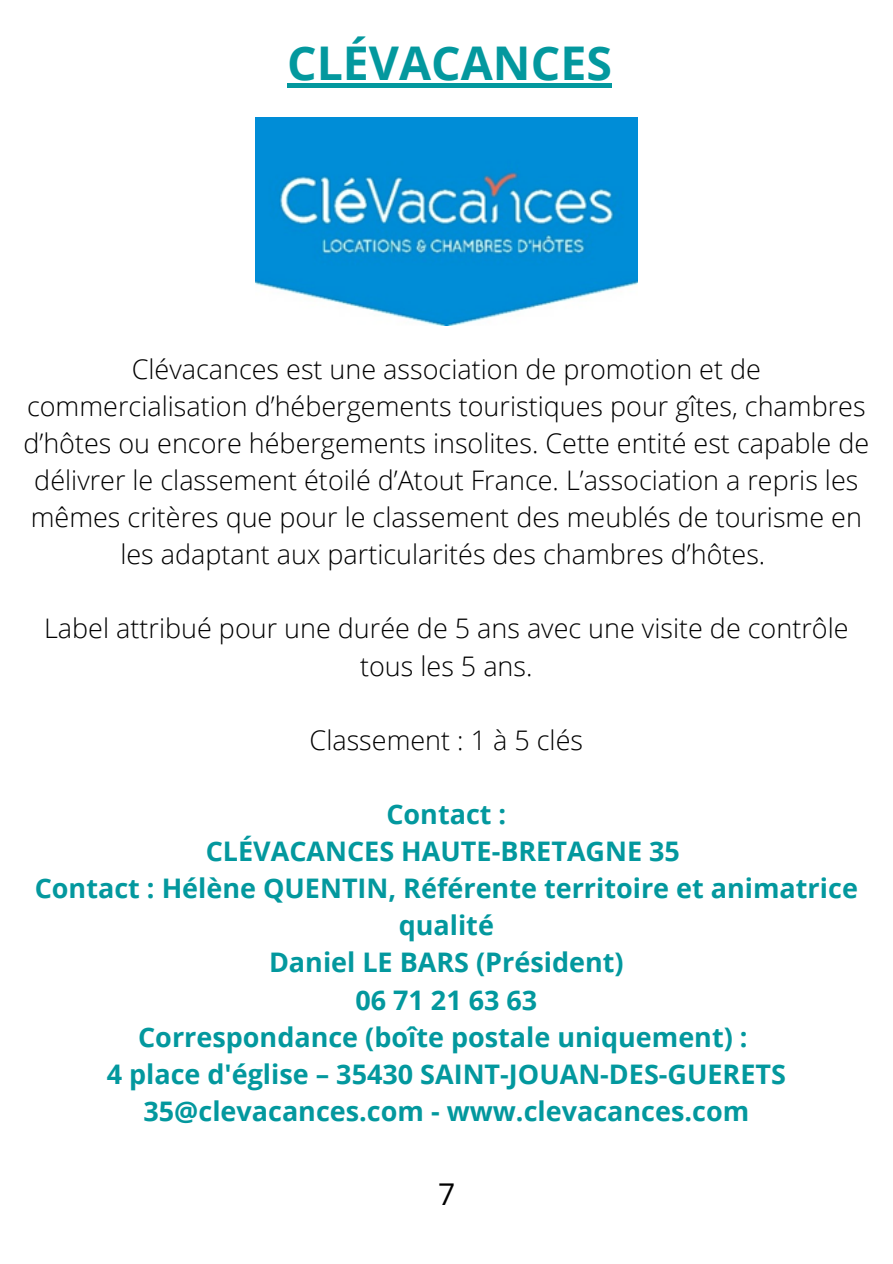
<style>
.page{position:relative;width:893px;height:1264px;background:#fff}
.page>*{position:absolute;margin:0;border:0;box-sizing:border-box;transform-origin:0 0}
.t1{font:700 46.5px "Open Sans";color:#03989e}
.t2{font:30px "Open Sans";color:#000}
.t3{font:300 27px/37px "Open Sans";color:#000;text-align:center}
.t4{font:700 27px/37px "Open Sans";color:#03989e;text-align:center}
</style>
<div class="page">
<img style="left:256px;top:118px;width:381px;height:208px">
<div style="left:287px;top:83px;width:325px;height:5px;background:#03989e"></div>
<p class="t1" style="left:287px;top:30px;width:326px">CLÉVACANCES</p>
<p class="t3" style="left:23px;top:349px;width:847px">Clévacances est une association de promotion et de commercialisation d’hébergements touristiques pour gîtes, chambres d’hôtes ou encore hébergements insolites. Cette entité est capable de délivrer le classement étoilé d’Atout France. L’association a repris les mêmes critères que pour le classement des meublés de tourisme en les adaptant aux particularités des chambres d’hôtes.</p>
<p class="t3" style="left:44px;top:609px;width:805px">Label attribué pour une durée de 5 ans avec une visite de contrôle tous les 5 ans.</p>
<p class="t3" style="left:309px;top:720px;width:275px">Classement : 1 à 5 clés</p>
<p class="t4" style="left:386px;top:795px;width:121px">Contact :</p>
<p class="t4" style="left:206px;top:832px;width:475px">CLÉVACANCES HAUTE-BRETAGNE 35</p>
<p class="t4" style="left:35px;top:869px;width:824px">Contact : Hélène QUENTIN, Référente territoire et animatrice qualité</p>
<p class="t4" style="left:269px;top:943px;width:356px">Daniel LE BARS (Président)</p>
<p class="t4" style="left:355px;top:980px;width:183px">06 71 21 63 63</p>
<p class="t4" style="left:138px;top:1017px;width:611px">Correspondance (boîte postale uniquement) :</p>
<p class="t4" style="left:107px;top:1054px;width:680px">4 place d'église – 35430 SAINT-JOUAN-DES-GUERETS</p>
<p class="t4" style="left:143px;top:1091px;width:607px">35@clevacances.com - www.clevacances.com</p>
<p class="t2" style="left:438px;top:1172px;width:19px">7</p>
</div>
